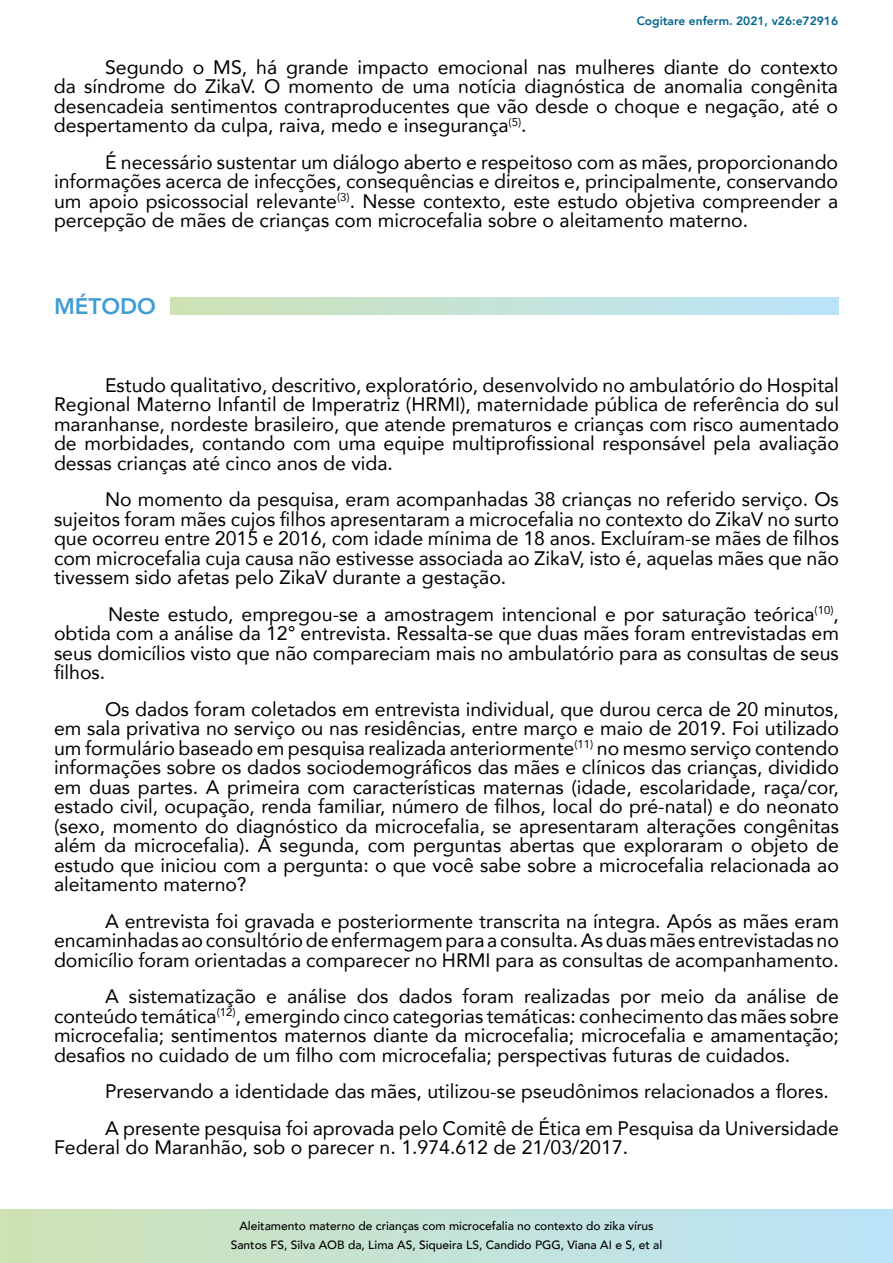
<style>
.page{position:relative;width:893px;height:1263px;background:#fff}
.page>*{position:absolute;margin:0;border:0;box-sizing:border-box;transform-origin:0 0}
.t1{font:800 22.5px "Avenir";color:#409cd4}
.t2{font:19.5px/19.5px "Avenir";color:#000;text-align:justify}
.t3{font:500 12px/18.6px "Avenir";color:#000;text-align:center}
.t4{font:800 12px "Avenir";color:#00658f}
</style>
<div class="page">
<svg style="left:0;top:1209px;width:893px;height:54px;background:#c4e2d6"></svg>
<div style="left:170px;top:298px;width:669px;height:16px;background:linear-gradient(to right,#cee2b5,#bae3fb)"></div>
<p class="t4" style="left:637px;top:12px;width:203px">Cogitare enferm. 2021, v26:e72916</p>
<p class="t2" style="left:54px;top:56px;width:786px;text-indent:51px">Segundo o MS, há grande impacto emocional nas mulheres diante do contexto da síndrome do ZikaV. O momento de uma notícia diagnóstica de anomalia congênita desencadeia sentimentos contraproducentes que vão desde o choque e negação, até o despertamento da culpa, raiva, medo e insegurança<sup>(5)</sup>.</p>
<p class="t2" style="left:54px;top:151px;width:786px;text-indent:51px">É necessário sustentar um diálogo aberto e respeitoso com as mães, proporcionando informações acerca de infecções, consequências e direitos e, principalmente, conservando um apoio psicossocial relevante<sup>(3)</sup>. Nesse contexto, este estudo objetiva compreender a percepção de mães de crianças com microcefalia sobre o aleitamento materno.</p>
<p class="t1" style="left:54px;top:289px;width:104px">MÉTODO</p>
<p class="t2" style="left:54px;top:375px;width:786px;text-indent:51px">Estudo qualitativo, descritivo, exploratório, desenvolvido no ambulatório do Hospital Regional Materno Infantil de Imperatriz (HRMI), maternidade pública de referência do sul maranhanse, nordeste brasileiro, que atende prematuros e crianças com risco aumentado de morbidades, contando com uma equipe multiprofissional responsável pela avaliação dessas crianças até cinco anos de vida.</p>
<p class="t2" style="left:54px;top:489px;width:786px;text-indent:51px">No momento da pesquisa, eram acompanhadas 38 crianças no referido serviço. Os sujeitos foram mães cujos filhos apresentaram a microcefalia no contexto do ZikaV no surto que ocorreu entre 2015 e 2016, com idade mínima de 18 anos. Excluíram-se mães de filhos com microcefalia cuja causa não estivesse associada ao ZikaV, isto é, aquelas mães que não tivessem sido afetas pelo ZikaV durante a gestação.</p>
<p class="t2" style="left:54px;top:604px;width:786px;text-indent:54px">Neste estudo, empregou-se a amostragem intencional e por saturação teórica<sup>(10)</sup>, obtida com a análise da 12° entrevista. Ressalta-se que duas mães foram entrevistadas em seus domicílios visto que não compareciam mais no ambulatório para as consultas de seus filhos.</p>
<p class="t2" style="left:54px;top:699px;width:786px;text-indent:51px">Os dados foram coletados em entrevista individual, que durou cerca de 20 minutos, em sala privativa no serviço ou nas residências, entre março e maio de 2019. Foi utilizado um formulário baseado em pesquisa realizada anteriormente<sup>(11)</sup> no mesmo serviço contendo informações sobre os dados sociodemográficos das mães e clínicos das crianças, dividido em duas partes. A primeira com características maternas (idade, escolaridade, raça/cor, estado civil, ocupação, renda familiar, número de filhos, local do pré-natal) e do neonato (sexo, momento do diagnóstico da microcefalia, se apresentaram alterações congênitas além da microcefalia). A segunda, com perguntas abertas que exploraram o objeto de estudo que iniciou com a pergunta: o que você sabe sobre a microcefalia relacionada ao aleitamento materno?</p>
<p class="t2" style="left:54px;top:911px;width:786px;text-indent:51px">A entrevista foi gravada e posteriormente transcrita na íntegra. Após as mães eram encaminhadas ao consultório de enfermagem para a consulta. As duas mães entrevistadas no domicílio foram orientadas a comparecer no HRMI para as consultas de acompanhamento.</p>
<p class="t2" style="left:54px;top:986px;width:786px;text-indent:51px">A sistematização e análise dos dados foram realizadas por meio da análise de conteúdo temática<sup>(12)</sup>, emergindo cinco categorias temáticas: conhecimento das mães sobre microcefalia; sentimentos maternos diante da microcefalia; microcefalia e amamentação; desafios no cuidado de um filho com microcefalia; perspectivas futuras de cuidados.</p>
<p class="t2" style="left:105px;top:1073px;width:735px;line-height:36.5px">Preservando a identidade das mães, utilizou-se pseudônimos relacionados a flores.<br>A presente pesquisa foi aprovada pelo Comitê de Ética em Pesquisa da Universidade</p>
<p class="t2" style="left:54px;top:1137px;width:576px">Federal do Maranhão, sob o parecer n. 1.974.612 de 21/03/2017.</p>
<p class="t3" style="left:231px;top:1216px;width:433px">Aleitamento materno de crianças com microcefalia no contexto do zika vírus<br>Santos FS, Silva AOB da, Lima AS, Siqueira LS, Candido PGG, Viana AI e S, et al</p>
</div>
